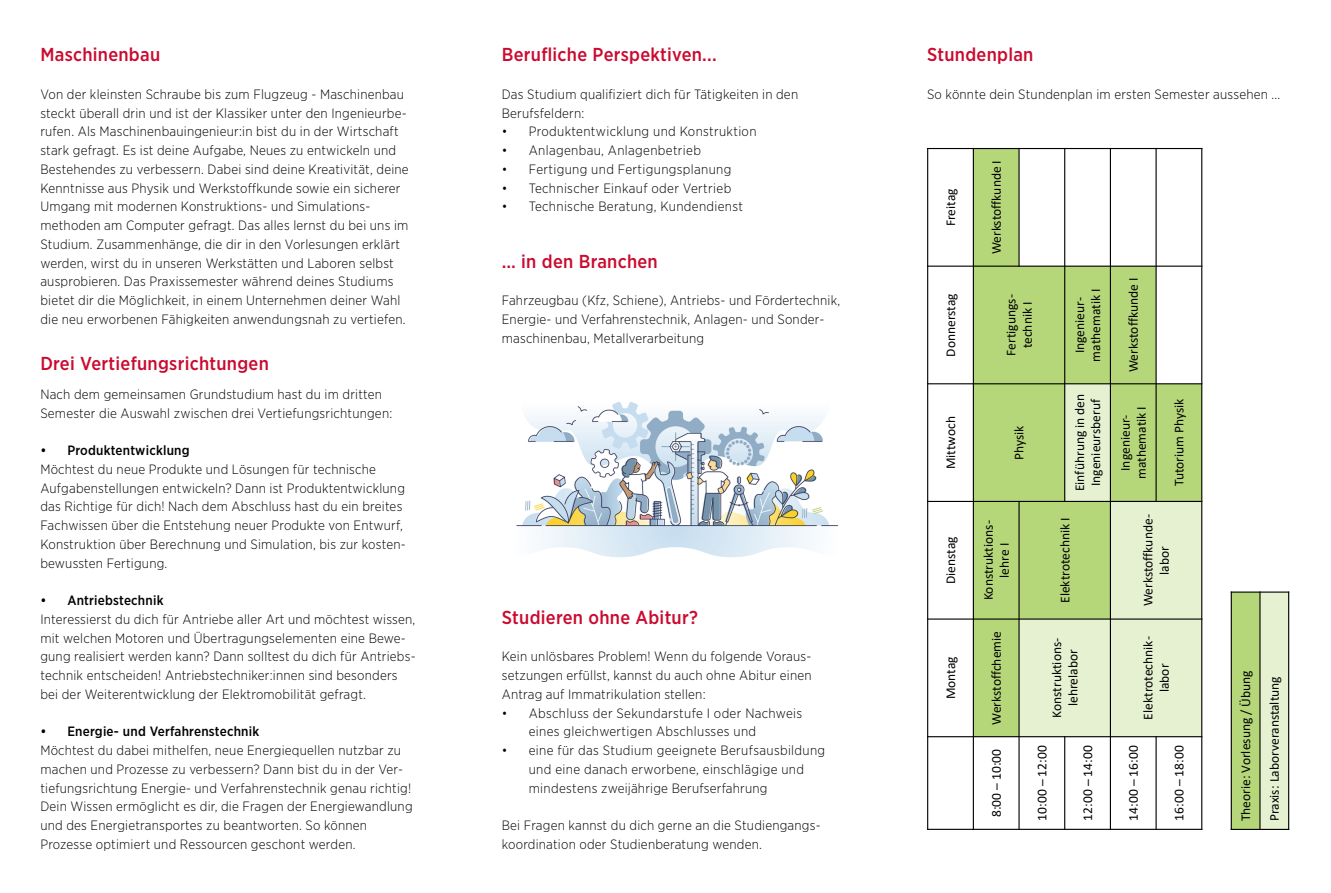
<style>
.page{position:relative;width:1331px;height:893px;background:#fff}
.page>*{position:absolute;margin:0;border:0;box-sizing:border-box;transform-origin:0 0}
.t1{font:500 18.75px "Gotham Narrow";letter-spacing:.015em;color:#cb0a2f}
.t2{font:300 13.5px/18.8px "Gotham Narrow";letter-spacing:.015em;color:#000}
.t3{font:13.5px/16.2px "Calibri";color:#000;text-align:center}
.t4{font:500 13.5px "Gotham Narrow";letter-spacing:.015em;color:#000}
</style>
<div class="page">
<div style="left:973px;top:619px;width:46px;height:118px;background:#b5d679"></div>
<div style="left:973px;top:501px;width:46px;height:118px;background:#b5d679"></div>
<div style="left:973px;top:384px;width:92px;height:117px;background:#b5d679"></div>
<div style="left:973px;top:266px;width:92px;height:118px;background:#b5d679"></div>
<div style="left:973px;top:149px;width:46px;height:117px;background:#b5d679"></div>
<div style="left:1019px;top:619px;width:91px;height:118px;background:#e6f1d2"></div>
<div style="left:1019px;top:501px;width:91px;height:118px;background:#b5d679"></div>
<div style="left:1065px;top:384px;width:45px;height:117px;background:#e6f1d2"></div>
<div style="left:1065px;top:266px;width:45px;height:118px;background:#b5d679"></div>
<div style="left:1110px;top:619px;width:92px;height:118px;background:#e6f1d2"></div>
<div style="left:1110px;top:501px;width:92px;height:118px;background:#e6f1d2"></div>
<div style="left:1110px;top:384px;width:46px;height:117px;background:#b5d679"></div>
<div style="left:1110px;top:266px;width:46px;height:118px;background:#b5d679"></div>
<div style="left:1156px;top:384px;width:46px;height:117px;background:#b5d679"></div>
<hr style="left:927px;top:736px;width:275px;height:1px;background:#000">
<hr style="left:927px;top:618px;width:275px;height:2px;background:#000">
<hr style="left:927px;top:501px;width:275px;height:1px;background:#000">
<hr style="left:927px;top:383px;width:275px;height:1px;background:#000">
<hr style="left:927px;top:266px;width:275px;height:1px;background:#000">
<hr style="left:973px;top:148px;width:1px;height:682px;background:#000">
<hr style="left:1018px;top:501px;width:2px;height:329px;background:#000">
<hr style="left:1018px;top:148px;width:2px;height:119px;background:#000">
<hr style="left:1064px;top:736px;width:1px;height:94px;background:#000">
<hr style="left:1064px;top:148px;width:1px;height:354px;background:#000">
<hr style="left:1110px;top:148px;width:1px;height:682px;background:#000">
<hr style="left:1155px;top:736px;width:2px;height:94px;background:#000">
<hr style="left:1155px;top:148px;width:2px;height:354px;background:#000">
<hr style="left:927px;top:829px;width:275px;height:1px;background:#000">
<hr style="left:927px;top:148px;width:275px;height:1px;background:#000">
<hr style="left:927px;top:148px;width:1px;height:682px;background:#000">
<hr style="left:1201px;top:148px;width:1px;height:682px;background:#000">
<div style="left:1231px;top:592px;width:29px;height:237px;background:#b5d679"></div>
<div style="left:1260px;top:592px;width:29px;height:237px;background:#e6f1d2"></div>
<hr style="left:1259px;top:591px;width:1px;height:239px;background:#000">
<hr style="left:1231px;top:829px;width:58px;height:1px;background:#000">
<hr style="left:1231px;top:591px;width:58px;height:2px;background:#000">
<hr style="left:1231px;top:591px;width:1px;height:239px;background:#000">
<hr style="left:1288px;top:591px;width:1px;height:239px;background:#000">
<img style="left:516px;top:402px;width:322px;height:155px">
<h1 class="t1" style="left:40px;top:43px;width:121px">Maschinenbau</h1>
<p class="t2" style="left:40px;top:84px;width:370px">Von der kleinsten Schraube bis zum Flugzeug - Maschinenbau steckt überall drin und ist der Klassiker unter den Ingenieurbe&shy;rufen. Als Maschinenbauingenieur:in bist du in der Wirtschaft stark gefragt. Es ist deine Aufgabe, Neues zu entwickeln und Bestehendes zu verbessern. Dabei sind deine Kreativität, deine Kenntnisse aus Physik und Werkstoffkunde sowie ein sicherer Umgang mit modernen Konstruktions- und Simulations&shy;methoden am Computer gefragt. Das alles lernst du bei uns im Studium. Zusammenhänge, die dir in den Vorlesungen erklärt werden, wirst du in unseren Werkstätten und Laboren selbst ausprobieren. Das Praxissemester während deines Studiums bietet dir die Möglichkeit, in einem Unternehmen deiner Wahl die neu erworbenen Fähigkeiten anwendungsnah zu vertiefen.</p>
<h1 class="t1" style="left:40px;top:352px;width:230px">Drei Vertiefungsrichtungen</h1>
<p class="t2" style="left:40px;top:384px;width:353px">Nach dem gemeinsamen Grundstudium hast du im dritten<br>Semester die Auswahl zwischen drei Vertiefungsrichtungen:</p>
<p class="t4" style="left:40px;top:442px;width:151px">• Produktentwicklung</p>
<p class="t2" style="left:40px;top:459px;width:367px">Möchtest du neue Produkte und Lösungen für technische Aufgabenstellungen entwickeln? Dann ist Produktentwicklung das Richtige für dich! Nach dem Abschluss hast du ein breites Fachwissen über die Entstehung neuer Produkte von Entwurf, Konstruktion über Berechnung und Simulation, bis zur kosten&shy;bewussten Fertigung.</p>
<p class="t4" style="left:40px;top:592px;width:125px">• Antriebstechnik</p>
<p class="t2" style="left:40px;top:609px;width:377px">Interessierst du dich für Antriebe aller Art und möchtest wissen, mit welchen Motoren und Übertragungselementen eine Bewe&shy;gung realisiert werden kann? Dann solltest du dich für Antriebs&shy;technik entscheiden! Antriebstechniker:innen sind besonders bei der Weiterentwicklung der Elektromobilität gefragt.</p>
<p class="t4" style="left:40px;top:723px;width:220px">• Energie- und Verfahrenstechnik</p>
<p class="t2" style="left:40px;top:741px;width:374px">Möchtest du dabei mithelfen, neue Energiequellen nutzbar zu machen und Prozesse zu verbessern? Dann bist du in der Ver&shy;tiefungsrichtung Energie- und Verfahrenstechnik genau richtig!<br>Dein Wissen ermöglicht es dir, die Fragen der Energiewandlung und des Energietransportes zu beantworten. So können Prozesse optimiert und Ressourcen geschont werden.</p>
<h1 class="t1" style="left:502px;top:43px;width:216px">Berufliche Perspektiven...</h1>
<p class="t2" style="left:502px;top:84px;width:298px">Das Studium qualifiziert dich für Tätigkeiten in den<br>Berufsfeldern:</p>
<p class="t2" style="left:502px;top:122px;width:256px">• Produktentwicklung und Konstruktion</p>
<p class="t2" style="left:502px;top:141px;width:201px">• Anlagenbau, Anlagenbetrieb</p>
<p class="t2" style="left:502px;top:159px;width:231px">• Fertigung und Fertigungsplanung</p>
<p class="t2" style="left:502px;top:178px;width:231px">• Technischer Einkauf oder Vertrieb</p>
<p class="t2" style="left:502px;top:197px;width:243px">• Technische Beratung, Kundendienst</p>
<h1 class="t1" style="left:502px;top:249px;width:157px">… in den Branchen</h1>
<p class="t2" style="left:502px;top:291px;width:340px">Fahrzeugbau (Kfz, Schiene), Antriebs- und Fördertechnik,<br>Energie- und Verfahrenstechnik, Anlagen- und Sonder&shy;maschinenbau, Metallverarbeitung</p>
<h1 class="t1" style="left:502px;top:605px;width:198px">Studieren ohne Abitur?</h1>
<p class="t2" style="left:502px;top:647px;width:311px;text-align:justify">Kein unlösbares Problem! Wenn du folgende Voraus&shy;setzungen erfüllst, kannst du auch ohne Abitur einen Antrag auf Immatrikulation stellen:</p>
<p class="t2" style="left:529px;top:703px;width:275px;text-indent:-27px">• Abschluss der Sekundarstufe I oder Nachweis eines gleichwertigen Abschlusses und</p>
<p class="t2" style="left:529px;top:741px;width:298px;text-indent:-27px">• eine für das Studium geeignete Berufsausbildung und eine danach erworbene, einschlägige und mindestens zweijährige Berufserfahrung</p>
<p class="t2" style="left:502px;top:816px;width:320px">Bei Fragen kannst du dich gerne an die Studiengangs&shy;koordination oder Studienberatung wenden.</p>
<h1 class="t1" style="left:927px;top:43px;width:108px">Stundenplan</h1>
<p class="t2" style="left:927px;top:84px;width:355px">So könnte dein Stundenplan im ersten Semester aussehen ...</p>
<p class="t3" style="left:942px;top:226px;width:39px;rotate:-90deg">Freitag</p>
<p class="t3" style="left:942px;top:357px;width:65px;rotate:-90deg">Donnerstag</p>
<p class="t3" style="left:942px;top:469px;width:55px;rotate:-90deg">Mittwoch</p>
<p class="t3" style="left:942px;top:584px;width:49px;rotate:-90deg">Dienstag</p>
<p class="t3" style="left:942px;top:699px;width:45px;rotate:-90deg">Montag</p>
<p class="t3" style="left:988px;top:254px;width:95px;rotate:-90deg">Werkstoffkunde I</p>
<p class="t3" style="left:1003px;top:356px;width:63px;rotate:-90deg">Fertigungs&shy;technik I</p>
<p class="t3" style="left:1011px;top:460px;width:36px;rotate:-90deg">Physik</p>
<p class="t3" style="left:980px;top:600px;width:82px;rotate:-90deg">Konstruktions&shy;lehre I</p>
<p class="t3" style="left:988px;top:725px;width:95px;rotate:-90deg">Werkstoffchemie</p>
<p class="t3" style="left:1071px;top:361px;width:74px;rotate:-90deg">Ingenieur&shy;mathematik I</p>
<p class="t3" style="left:1071px;top:491px;width:99px;rotate:-90deg">Einführung in den<br>Ingenieursberuf</p>
<p class="t3" style="left:1056px;top:603px;width:87px;rotate:-90deg">Elektrotechnik I</p>
<p class="t3" style="left:1048px;top:718px;width:82px;rotate:-90deg">Konstruktions&shy;lehrelabor</p>
<p class="t3" style="left:988px;top:817px;width:70px;rotate:-90deg">8:00 – 10:00</p>
<p class="t3" style="left:1033px;top:821px;width:77px;rotate:-90deg">10:00 – 12:00</p>
<p class="t3" style="left:1079px;top:821px;width:77px;rotate:-90deg">12:00 – 14:00</p>
<p class="t3" style="left:1125px;top:372px;width:95px;rotate:-90deg">Werkstoffkunde I</p>
<p class="t3" style="left:1117px;top:479px;width:74px;rotate:-90deg">Ingenieur&shy;mathematik I</p>
<p class="t3" style="left:1171px;top:486px;width:89px;rotate:-90deg">Tutorium Physik</p>
<p class="t3" style="left:1140px;top:606px;width:94px;rotate:-90deg">Werkstoffkunde&shy;labor</p>
<p class="t3" style="left:1140px;top:719px;width:85px;rotate:-90deg">Elektrotechnik&shy;labor</p>
<p class="t3" style="left:1125px;top:821px;width:77px;rotate:-90deg">14:00 – 16:00</p>
<p class="t3" style="left:1171px;top:821px;width:77px;rotate:-90deg">16:00 – 18:00</p>
<p class="t3" style="left:1231px;top:821px;width:153px;line-height:28.7px;text-align:left;rotate:-90deg">Theorie: Vorlesung / Übung<br>Praxis: Laborveranstaltung</p>
</div>
